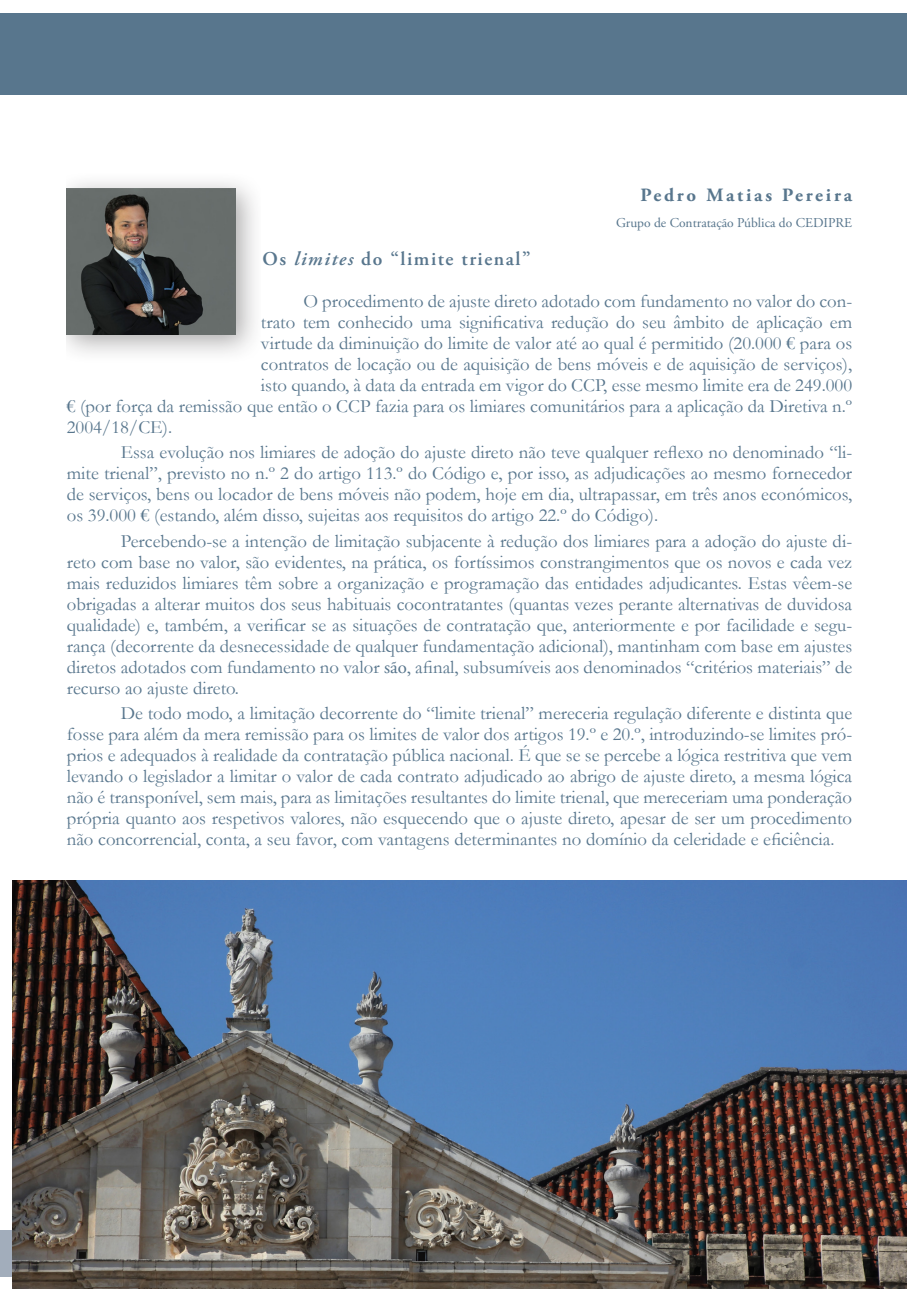
<style>
.page{position:relative;width:919px;height:1289px;background:#fff}
.page>*{position:absolute;margin:0;border:0;box-sizing:border-box;transform-origin:0 0}
.Titulo{font:600 19.5px "Adobe Garamond Pro";letter-spacing:.08em;color:#58768d}
.t1{font:18.75px/21px "Garamond";color:#58768d;text-align:justify}
.Autor{font:700 18.75px "Adobe Garamond Pro";letter-spacing:.15em;color:#58768d}
.Cargo_Autor{font:13.5px "Adobe Garamond Pro";color:#58768d}
.s1{font-style:italic}
.s2{font-family:"Adobe Garamond Pro"}
</style>
<div class="page">
<div style="left:0;top:13px;width:906px;height:82px;background:#58768d"></div>
<div style="left:67px;top:170px;width:194px;height:194px;background:#231f20;opacity:.38"></div>
<img style="left:67px;top:188px;width:168px;height:146px">
<img style="left:13px;top:880px;width:893px;height:408px">
<p class="Autor" style="left:640px;top:184px;width:213px">Pedro Matias Pereira</p>
<p class="Cargo_Autor" style="left:616px;top:214px;width:238px">Grupo de Contratação Pública do CEDIPRE</p>
<p class="Titulo" style="left:262px;top:247px;width:269px">Os <span class="s1">limites</span> do “limite trienal”</p>
<p class="t1" style="left:303px;top:290px;width:550px">O procedimento de ajuste direto adotado com fundamento no valor do con-</p>
<p class="t1" style="left:261px;top:311px;width:592px">trato tem conhecido uma significativa redução do seu âmbito de aplicação em</p>
<p class="t1" style="left:261px;top:332px;width:592px">virtude da diminuição do limite de valor até ao qual é permitido (20.000 € para os</p>
<p class="t1" style="left:261px;top:353px;width:592px">contratos de locação ou de aquisição de bens móveis e de aquisição de serviços),</p>
<p class="t1" style="left:261px;top:374px;width:592px">isto quando, à data da entrada em vigor do CCP, esse mesmo limite era de 249.000</p>
<p class="t1" style="left:67px;top:395px;width:786px">€ (por força da remissão que então o CCP fazia para os limiares comunitários para a aplicação da Diretiva n.º</p>
<p class="t1" style="left:67px;top:416px;width:107px">2004/18/CE).</p>
<p class="t1" style="left:67px;top:441px;width:786px;text-indent:54px">Essa evolução nos limiares de adoção do ajuste direto não teve qualquer reflexo no denominado “li&shy;mite trienal”, previsto no n.º 2 do artigo 113.º do Código e, por isso, as adjudicações ao mesmo fornecedor de serviços, bens ou locador de bens móveis não podem, hoje em dia, ultrapassar, em três anos económicos, os 39.000 € (estando, além disso, sujeitas aos requisitos do artigo 22.º do Código).</p>
<p class="t1" style="left:67px;top:529px;width:786px;text-indent:54px">Percebendo-se a intenção de limitação subjacente à redução dos limiares para a adoção do ajuste di&shy;reto com base no valor, são evidentes, na prática, os fortíssimos constrangimentos que os novos e cada vez mais reduzidos limiares têm sobre a organização e programação das entidades adjudicantes. Estas vêem-se obrigadas a alterar muitos dos seus habituais cocontratantes (quantas vezes perante alternativas de duvidosa qualidade) e, também, a verificar se as situações de contratação que, anteriormente e por facilidade e segu&shy;rança (decorrente da desnecessidade de qualquer fundamentação adicional), mantinham com base em ajustes diretos adotados com fundamento no valor <span class="s2">são</span>, afinal, subsumíveis aos denominados “critérios materiais” de recurso ao ajuste direto.</p>
<p class="t1" style="left:67px;top:702px;width:786px;text-indent:54px">De todo modo, a limitação decorrente do “limite trienal” mereceria regulação diferente e distinta que fosse para além da mera remissão para os limites de valor dos artigos 19.º e 20.º, introduzindo-se limites pró&shy;prios e adequados à realidade da contratação pública nacional. É que se se percebe a lógica restritiva que vem levando o legislador a limitar o valor de cada contrato adjudicado ao abrigo de ajuste direto, a mesma lógica não é transponível, sem mais, para as limitações resultantes do limite trienal, que mereceriam uma ponderação própria quanto aos respetivos valores, não esquecendo que o ajuste direto, apesar de ser um procedimento não concorrencial, conta, a seu favor, com vantagens determinantes no domínio da celeridade e eficiência.</p>
</div>
